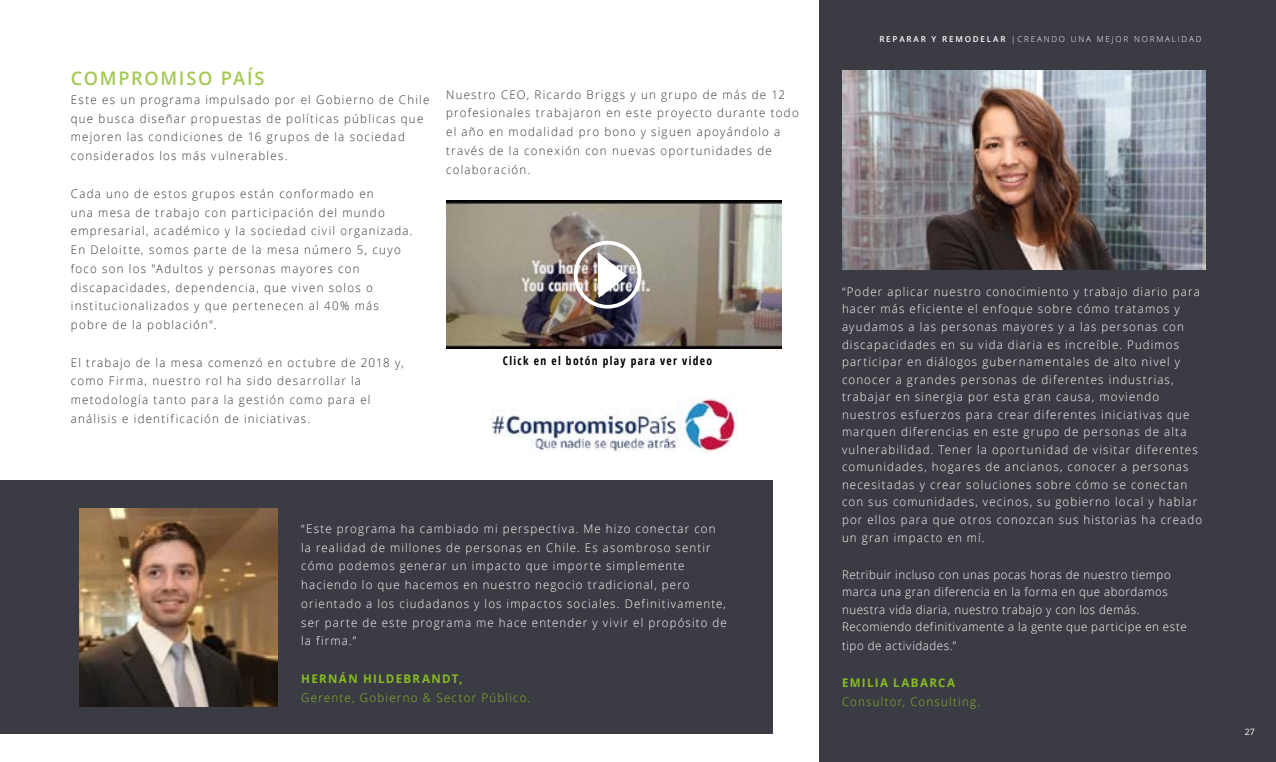
<style>
.page{position:relative;width:1276px;height:762px;background:#fff}
.page>*{position:absolute;margin:0;border:0;box-sizing:border-box;transform-origin:0 0}
.t1{font:600 18.75px "Open Sans";letter-spacing:.095em;color:#a4c954}
.t2{font:300 11.88px/17.5px "Open Sans";letter-spacing:.095em;color:#fff}
.t3{font:300 11.88px/18.8px "Open Sans";letter-spacing:.11em;color:#333}
.t4{font:300 11.88px/17.5px "Open Sans";letter-spacing:.045em;color:#fff}
.t5{font:300 11.88px "Open Sans";letter-spacing:.105em;color:#85bc22}
.t6{font:700 11.88px "Open Sans";letter-spacing:.115em;color:#85bc22}
.t7{font:700 11.88px "Open Sans Condensed";letter-spacing:.115em;color:#000}
.t8{font:300 11.88px "Open Sans";letter-spacing:.05em;color:#fff}
.t9{font:8.75px "Open Sans";color:#fff}
.t10{font:300 8.12px "Open Sans";letter-spacing:.22em;color:#fff}
.s1{font-weight:600}
</style>
<div class="page">
<div style="left:819px;top:0;width:457px;height:762px;background:#3b3c43"></div>
<div style="left:0;top:480px;width:772px;height:254px;background:#3b3c43"></div>
<img style="left:490px;top:397px;width:247px;height:55px">
<img style="left:842px;top:71px;width:363px;height:198px">
<img style="left:79px;top:508px;width:198px;height:198px">
<img style="left:446px;top:201px;width:335px;height:147px">
<div style="left:574px;top:241px;width:67px;height:68px;border:4px solid #fff;border-radius:50%"></div>
<svg style="left:598px;top:252px;width:29px;height:46px"></svg>
<h1 class="t1" style="left:71px;top:66px;width:195px">COMPROMISO PAÍS</h1>
<p class="t3" style="left:71px;top:90px;width:360px">Este es un programa impulsado por el Gobierno de Chile que busca diseñar propuestas de políticas públicas que mejoren las condiciones de 16 grupos de la sociedad considerados los más vulnerables.</p>
<p class="t3" style="left:71px;top:184px;width:343px">Cada uno de estos grupos están conformado en<br>una mesa de trabajo con participación del mundo empresarial, académico y la sociedad civil organizada.<br>En Deloitte, somos parte de la mesa número 5, cuyo foco son los "Adultos y personas mayores con discapacidades, dependencia, que viven solos o institucionalizados y que pertenecen al 40% más pobre de la población".</p>
<p class="t3" style="left:71px;top:352px;width:334px">El trabajo de la mesa comenzó en octubre de 2018 y, como Firma, nuestro rol ha sido desarrollar la metodología tanto para la gestión como para el análisis e identificación de iniciativas.</p>
<p class="t3" style="left:446px;top:85px;width:354px">Nuestro CEO, Ricardo Briggs y un grupo de más de 12 profesionales trabajaron en este proyecto durante todo el año en modalidad pro bono y siguen apoyándolo a través de la conexión con nuevas oportunidades de colaboración.</p>
<p class="t7" style="left:503px;top:352px;width:211px">Click en el botón play para ver video</p>
<p class="t2" style="left:301px;top:519px;width:427px;line-height:18.8px">“Este programa ha cambiado mi perspectiva. Me hizo conectar con la realidad de millones de personas en Chile. Es asombroso sentir cómo podemos generar un impacto que importe simplemente haciendo lo que hacemos en nuestro negocio tradicional, pero orientado a los ciudadanos y los impactos sociales. Definitivamente, ser parte de este programa me hace entender y vivir el propósito de la firma.”</p>
<p class="t6" style="left:301px;top:670px;width:163px">HERNÁN HILDEBRANDT,</p>
<p class="t5" style="left:301px;top:689px;width:231px">Gerente, Gobierno &amp; Sector Público.</p>
<p class="t10" style="left:879px;top:33px;width:324px"><span class="s1">REPARAR Y REMODELAR</span> |CREANDO UNA MEJOR NORMALIDAD</p>
<p class="t2" style="left:842px;top:283px;width:362px">“Poder aplicar nuestro conocimiento y trabajo diario para hacer más eficiente el enfoque sobre cómo tratamos y ayudamos a las personas mayores y a las personas con discapacidades en su vida diaria es increíble. Pudimos participar en diálogos gubernamentales de alto nivel y conocer a grandes personas de diferentes industrias, trabajar en sinergia por esta gran causa, moviendo nuestros esfuerzos para crear diferentes iniciativas que marquen diferencias en este grupo de personas de alta vulnerabilidad. Tener la oportunidad de visitar diferentes comunidades, hogares de ancianos, conocer a personas necesitadas y crear soluciones sobre cómo se conectan con sus comunidades, vecinos, su gobierno local y hablar por ellos para que otros conozcan sus historias ha creado</p>
<p class="t2" style="left:842px;top:529px;width:144px">un gran impacto en mí.</p>
<p class="t4" style="left:842px;top:565px;width:346px">Retribuir incluso con unas pocas horas de nuestro tiempo marca una gran diferencia en la forma en que abordamos nuestra vida diaria, nuestro trabajo y con los demás.<br>Recomiendo definitivamente a la gente que participe en este</p>
<p class="t8" style="left:842px;top:637px;width:116px">tipo de actividades.”</p>
<p class="t6" style="left:842px;top:674px;width:114px">EMILIA LABARCA</p>
<p class="t5" style="left:842px;top:693px;width:140px">Consultor, Consulting.</p>
<p class="t9" style="left:1244px;top:726px;width:12px">27</p>
</div>
